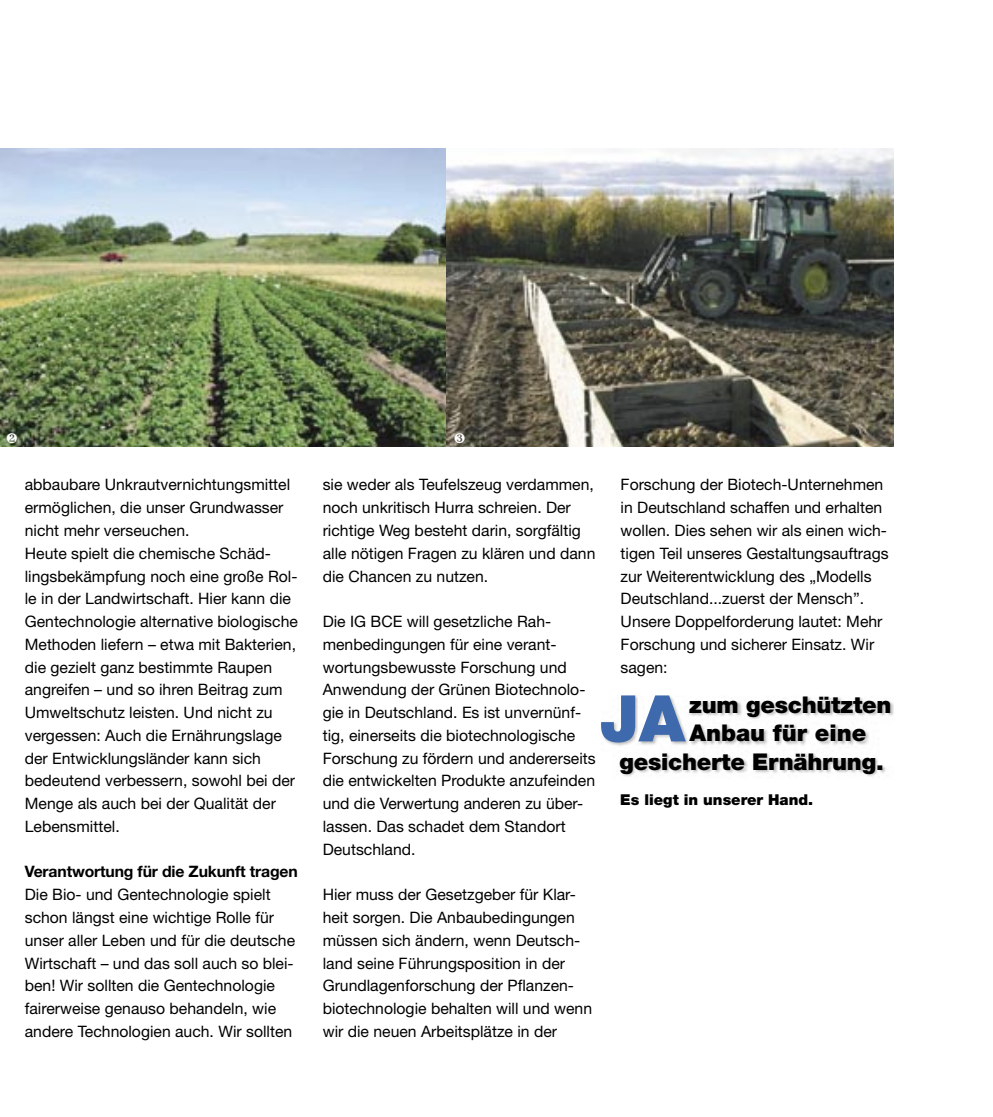
<style>
.page{position:relative;width:993px;height:1117px;background:#fff}
.page>*{position:absolute;margin:0;border:0;box-sizing:border-box;transform-origin:0 0}
.t1{font:900 64.4px "Helvetica Neue";color:#3e69ac}
.t2{font:900 23.1px "Helvetica Neue";letter-spacing:-.01em;color:#000}
.t3{font:15.75px/22.8px "Helvetica Neue";color:#000}
.t4{font:700 15.75px "Helvetica Neue";letter-spacing:-.01em;color:#000}
.t5{font:900 15.05px "Helvetica Neue";color:#000}
</style>
<div class="page">
<img style="left:0;top:149px;width:893px;height:297px">
<img style="left:601px;top:696px;width:293px;height:81px">
<svg style="left:7px;top:433px;width:10px;height:10px"></svg>
<svg style="left:454px;top:433px;width:10px;height:10px"></svg>
<p class="t3" style="left:25px;top:473px;width:274px">abbaubare Unkrautvernichtungsmittel ermöglichen, die unser Grundwasser nicht mehr verseuchen.<br>Heute spielt die chemische Schäd&shy;lingsbekämpfung noch eine große Rol&shy;le in der Landwirtschaft. Hier kann die Gentechnologie alternative biologische Methoden liefern – etwa mit Bakterien, die gezielt ganz bestimmte Raupen angreifen – und so ihren Beitrag zum Umweltschutz leisten. Und nicht zu vergessen: Auch die Ernährungslage der Entwicklungsländer kann sich bedeutend verbessern, sowohl bei der Menge als auch bei der Qualität der Lebensmittel.</p>
<p class="t4" style="left:25px;top:861px;width:274px">Verantwortung für die Zukunft tragen</p>
<p class="t3" style="left:25px;top:882px;width:272px">Die Bio- und Gentechnologie spielt schon längst eine wichtige Rolle für unser aller Leben und für die deutsche Wirtschaft – und das soll auch so blei&shy;ben! Wir sollten die Gentechnologie fairerweise genauso behandeln, wie andere Technologien auch. Wir sollten</p>
<p class="t3" style="left:322px;top:473px;width:274px">sie weder als Teufelszeug verdammen, noch unkritisch Hurra schreien. Der richtige Weg besteht darin, sorgfältig alle nötigen Fragen zu klären und dann die Chancen zu nutzen.</p>
<p class="t3" style="left:322px;top:609px;width:274px">Die IG BCE will gesetzliche Rah&shy;menbedingungen für eine verant&shy;wortungsbewusste Forschung und Anwendung der Grünen Biotechnolo&shy;gie in Deutschland. Es ist unvernünf&shy;tig, einerseits die biotechnologische Forschung zu fördern und andererseits die entwickelten Produkte anzufeinden und die Verwertung anderen zu über&shy;lassen. Das schadet dem Standort Deutschland.</p>
<p class="t3" style="left:322px;top:882px;width:271px">Hier muss der Gesetzgeber für Klar&shy;heit sorgen. Die Anbaubedingungen müssen sich ändern, wenn Deutsch&shy;land seine Führungsposition in der Grundlagenforschung der Pflanzen&shy;biotechnologie behalten will und wenn wir die neuen Arbeitsplätze in der</p>
<p class="t3" style="left:620px;top:473px;width:269px">Forschung der Biotech-Unternehmen in Deutschland schaffen und erhalten wollen. Dies sehen wir als einen wich&shy;tigen Teil unseres Gestaltungsauftrags zur Weiterentwicklung des „Modells Deutschland...zuerst der Mensch”.<br>Unsere Doppelforderung lautet: Mehr Forschung und sicherer Einsatz. Wir sagen:</p>
<h1 class="t1" style="left:599px;top:679px;width:87px">JA</h1>
<h2 class="t2" style="left:689px;top:691px;width:204px">zum geschützten</h2>
<h2 class="t2" style="left:689px;top:719px;width:178px">Anbau für eine</h2>
<h2 class="t2" style="left:619px;top:747px;width:265px">gesicherte Ernährung.</h2>
<p class="t5" style="left:620px;top:790px;width:194px">Es liegt in unserer Hand.</p>
</div>
